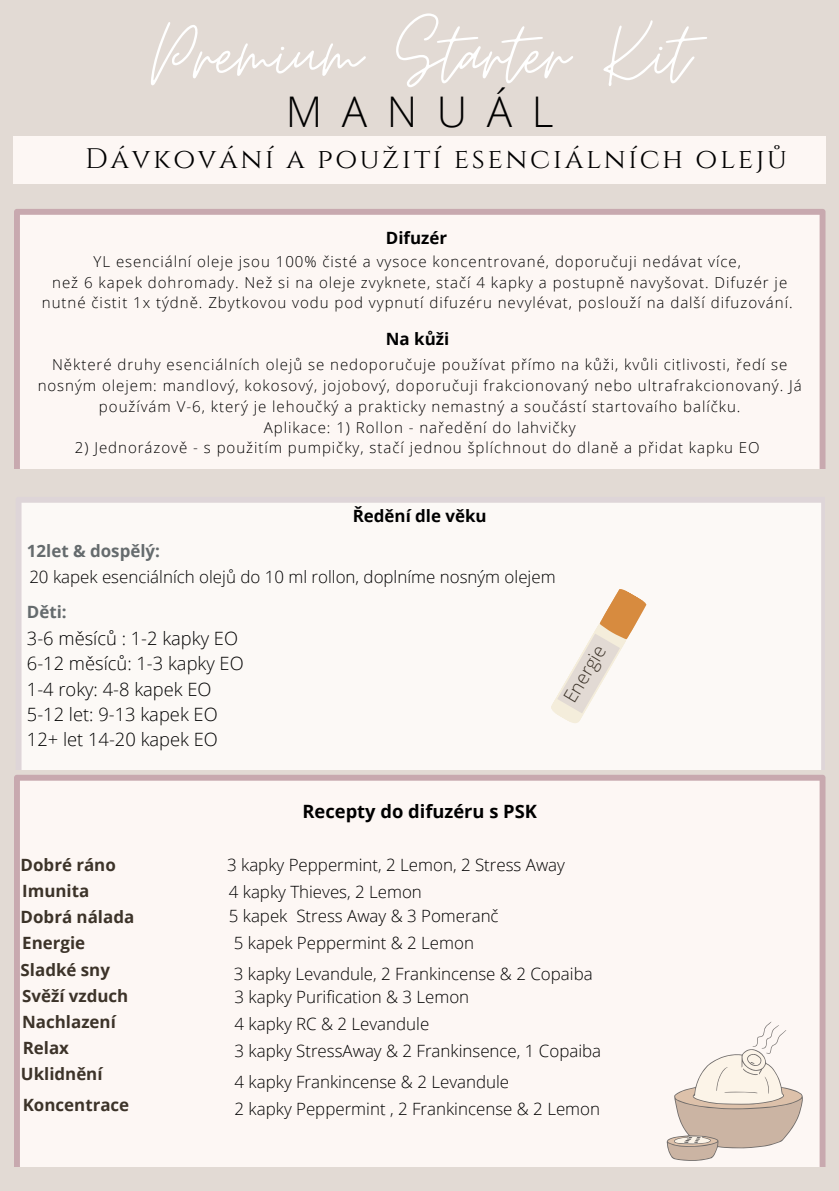
<style>
.page{position:relative;width:839px;height:1191px;background:#fff}
.page>*{position:absolute;margin:0;border:0;box-sizing:border-box;transform-origin:0 0}
.t1{font:91.6px "Moon Time";color:#fff}
.t2{font:300 42.2px "Open Sans";letter-spacing:.46em;color:#000}
.t3{font:28.2px "Cinzel";letter-spacing:.095em;color:#000}
.t4{font:300 18.8px "Open Sans";color:#3c3329}
.t5{font:300 18.4px/25.4px "Open Sans";color:#000}
.t6{font:700 18.4px "Open Sans";color:#000}
.t7{font:300 17px "Open Sans";color:#000}
.t8{font:700 17px "Open Sans";color:#3c3329}
.t9{font:700 17px "Open Sans";color:#000}
.t10{font:700 17px "Open Sans";color:#656b6d}
.t11{font:300 15px/20.8px "Open Sans";letter-spacing:.065em;color:#000;text-align:center}
</style>
<div class="page">
<div style="left:0;top:0;width:838px;height:1191px;background:#e2dad4"></div>
<div style="left:14px;top:137px;width:811px;height:46px;background:#fdf7f4"></div>
<div style="left:14px;top:209px;width:811px;height:259px;background:#fdf7f4"></div>
<div style="left:14px;top:775px;width:811px;height:391px;background:#fdf7f4"></div>
<svg style="left:21px;top:502px;width:800px;height:268px;background:#faf7f4"></svg>
<svg style="left:666px;top:1022px;width:137px;height:139px;background:#e8dcd3"></svg>
<svg style="left:548px;top:587px;width:100px;height:140px"></svg>
<h1 class="t1" style="left:151px;top:-1px;width:540px">Premium Starter Kit</h1>
<h2 class="t2" style="left:286px;top:82px;width:269px">MANUÁL</h2>
<p class="t3" style="left:85px;top:141px;width:703px">Dávkování a použití esenciálních olejů</p>
<p class="t9" style="left:386px;top:226px;width:63px">Difuzér</p>
<h3 class="t11" style="left:94px;top:251px;width:649px">YL esenciální oleje jsou 100% čisté a vysoce koncentrované, doporučuji nedávat více,</h3>
<p class="t11" style="left:42px;top:271px;width:752px">než 6 kapek dohromady. Než si na oleje zvyknete, stačí 4 kapky a postupně navyšovat. Difuzér je nutné čistit 1x týdně. Zbytkovou vodu pod vypnutí difuzéru nevylévat, poslouží na další difuzování.</p>
<p class="t9" style="left:386px;top:327px;width:65px">Na kůži</p>
<p class="t11" style="left:38px;top:354px;width:765px">Některé druhy esenciálních olejů se nedoporučuje používat přímo na kůži, kvůli citlivosti, ředí se nosným olejem: mandlový, kokosový, jojobový, doporučuji frakcionovaný nebo ultrafrakcionovaný. Já používám V-6, který je lehoučký a prakticky nemastný a součástí startovaího balíčku.</p>
<p class="t11" style="left:264px;top:416px;width:313px">Aplikace: 1) Rollon - naředění do lahvičky</p>
<p class="t11" style="left:75px;top:437px;width:686px">2) Jednorázově - s použitím pumpičky, stačí jednou šplíchnout do dlaně a přidat kapku EO</p>
<p class="t9" style="left:353px;top:504px;width:135px">Ředění dle věku</p>
<h4 class="t10" style="left:27px;top:539px;width:135px">12let &amp; dospělý:</h4>
<p class="t7" style="left:29px;top:565px;width:528px">20 kapek esenciálních olejů do 10 ml rollon, doplníme nosným olejem</p>
<h4 class="t10" style="left:27px;top:600px;width:41px">Děti:</h4>
<h4 class="t5" style="left:27px;top:625px;width:218px">3-6 měsíců : 1-2 kapky EO<br>6-12 měsíců: 1-3 kapky EO<br>1-4 roky: 4-8 kapek EO<br>5-12 let: 9-13 kapek EO<br>12+ let 14-20 kapek EO</h4>
<h4 class="t4" style="left:557px;top:694px;width:65px;rotate:-59deg">Energie</h4>
<h5 class="t6" style="left:302px;top:799px;width:236px">Recepty do difuzéru s PSK</h5>
<h4 class="t8" style="left:21px;top:853px;width:97px">Dobré ráno</h4>
<p class="t7" style="left:227px;top:853px;width:339px">3 kapky Peppermint, 2 Lemon, 2 Stress Away</p>
<h5 class="t8" style="left:22px;top:879px;width:69px">Imunita</h5>
<h5 class="t7" style="left:229px;top:880px;width:195px">4 kapky Thieves, 2 Lemon</h5>
<p class="t8" style="left:21px;top:905px;width:115px">Dobrá nálada</p>
<h4 class="t7" style="left:229px;top:904px;width:271px">5 kapek Stress Away &amp; 3 Pomeranč</h4>
<h4 class="t8" style="left:22px;top:931px;width:64px">Energie</h4>
<h5 class="t7" style="left:234px;top:931px;width:242px">5 kapek Peppermint &amp; 2 Lemon</h5>
<h4 class="t8" style="left:21px;top:957px;width:91px">Sladké sny</h4>
<h5 class="t7" style="left:234px;top:962px;width:360px">3 kapky Levandule, 2 Frankincense &amp; 2 Copaiba</h5>
<h4 class="t8" style="left:22px;top:984px;width:108px">Svěží vzduch</h4>
<h5 class="t7" style="left:234px;top:985px;width:236px">3 kapky Purification &amp; 3 Lemon</h5>
<h4 class="t8" style="left:22px;top:1010px;width:95px">Nachlazení</h4>
<h5 class="t7" style="left:234px;top:1012px;width:196px">4 kapky RC &amp; 2 Levandule</h5>
<h4 class="t8" style="left:23px;top:1036px;width:48px">Relax</h4>
<h4 class="t7" style="left:234px;top:1039px;width:368px">3 kapky StressAway &amp; 2 Frankinsence, 1 Copaiba</h4>
<h5 class="t8" style="left:21px;top:1062px;width:83px">Uklidnění</h5>
<h5 class="t7" style="left:234px;top:1070px;width:276px">4 kapky Frankincense &amp; 2 Levandule</h5>
<h4 class="t8" style="left:23px;top:1093px;width:108px">Koncentrace</h4>
<h4 class="t7" style="left:234px;top:1097px;width:367px">2 kapky Peppermint , 2 Frankincense &amp; 2 Lemon</h4>
</div>
